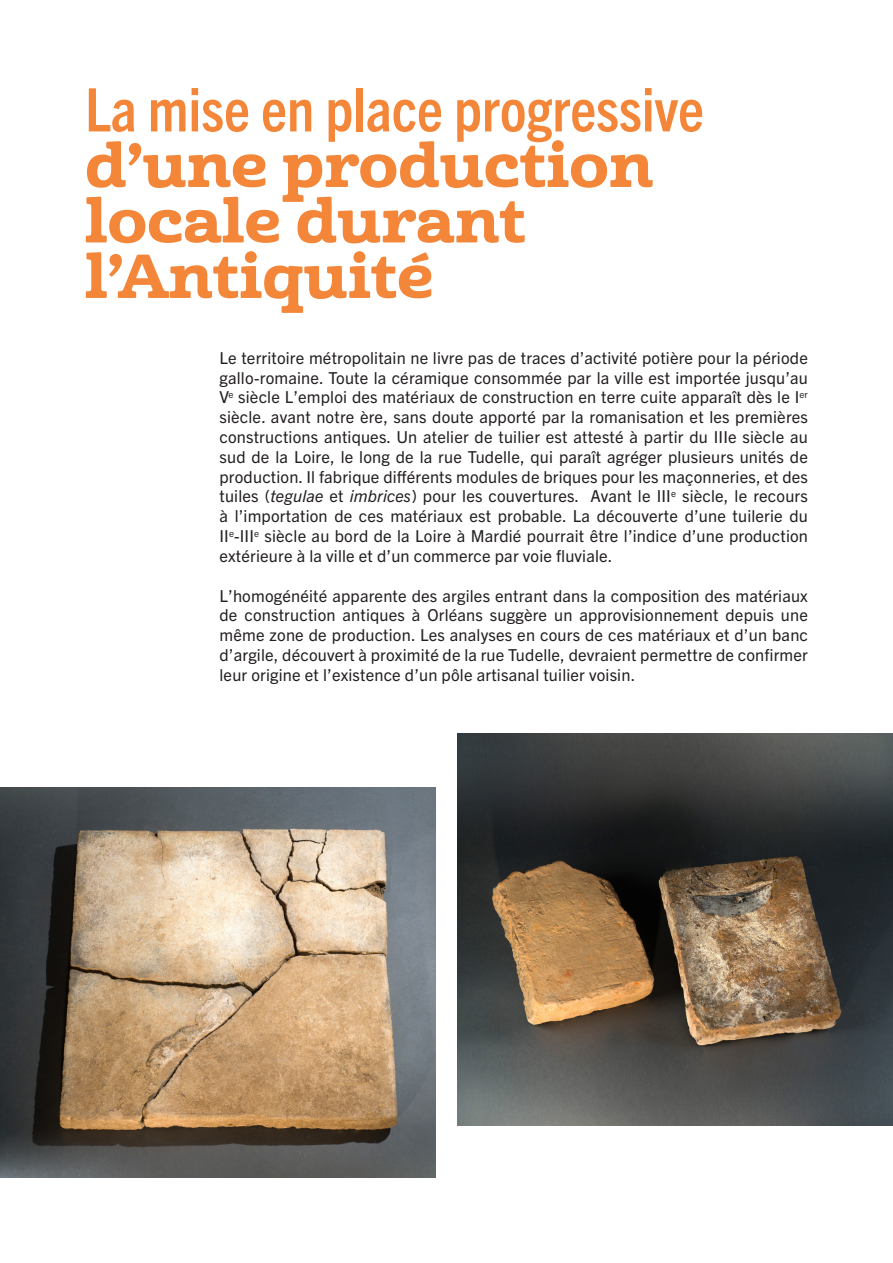
<style>
.page{position:relative;width:893px;height:1263px;background:#fff}
.page>*{position:absolute;margin:0;border:0;box-sizing:border-box;transform-origin:0 0}
.t1{font:60px/55.5px "Cabrito Ext Ex B";color:#f38639}
.t2{font:700 condensed 60px "Trade Gothic Next LT Pro";color:#f38639}
.t3{font:16.5px/19.8px "Trade Gothic Next LT Pro";letter-spacing:.01em;color:#231f20;text-align:justify}
.s1{font-style:italic}
</style>
<div class="page">
<img style="left:457px;top:734px;width:436px;height:391px">
<img style="left:0;top:787px;width:436px;height:391px">
<p class="t2" style="left:85px;top:69px;width:620px">La mise en place progressive</p>
<p class="t1" style="left:85px;top:139px;width:570px">d’une production locale durant</p>
<p class="t1" style="left:85px;top:250px;width:350px">l’Antiquité</p>
<p class="t3" style="left:220px;top:347px;width:590px">Le territoire métropolitain ne livre pas de traces d’activité potière pour la période gallo-romaine. Toute la céramique consommée par la ville est importée jusqu’au V<sup>e</sup> siècle L’emploi des matériaux de construction en terre cuite apparaît dès le I<sup>er </sup>siècle. avant notre ère, sans doute apporté par la romanisation et les premières constructions antiques. Un atelier de tuilier est attesté à partir du IIIe siècle au sud de la Loire, le long de la rue Tudelle, qui paraît agréger plusieurs unités de production. Il fabrique différents modules de briques pour les maçonneries, et des tuiles (<span class="s1">tegulae</span> et <span class="s1">imbrices</span>) pour les couvertures. Avant le III<sup>e</sup> siècle, le recours à l’importation de ces matériaux est probable. La découverte d’une tuilerie du II<sup>e</sup>-III<sup>e</sup> siècle au bord de la Loire à Mardié pourrait être l’indice d’une production extérieure à la ville et d’un commerce par voie fluviale.</p>
<p class="t3" style="left:220px;top:584px;width:590px">L’homogénéité apparente des argiles entrant dans la composition des matériaux de construction antiques à Orléans suggère un approvisionnement depuis une même zone de production. Les analyses en cours de ces matériaux et d’un banc d’argile, découvert à proximité de la rue Tudelle, devraient permettre de confirmer leur origine et l’existence d’un pôle artisanal tuilier voisin.</p>
</div>
